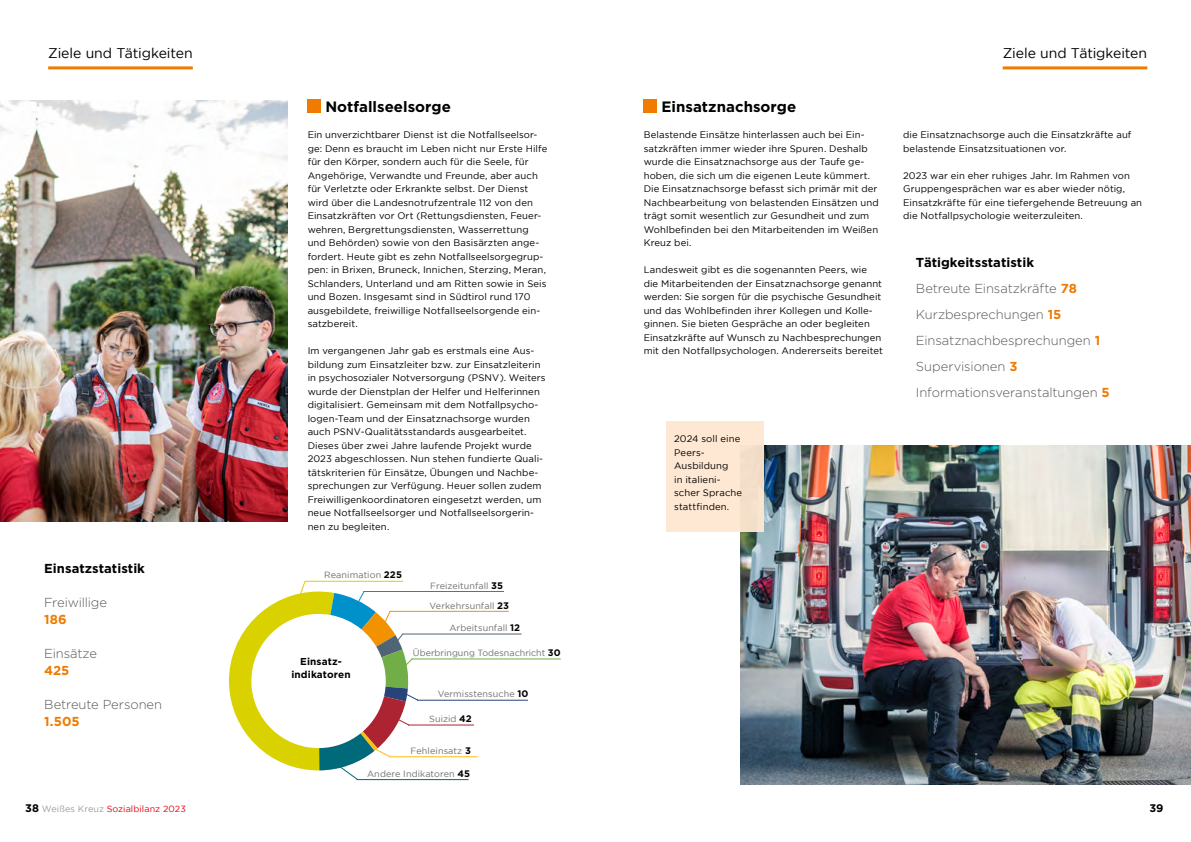
<style>
.page{position:relative;width:1191px;height:842px;background:#fff}
.page>*{position:absolute;margin:0;border:0;box-sizing:border-box;transform-origin:0 0}
.t1{font:700 15px "Gotham";color:#000}
.t2{font:14px "Gotham";letter-spacing:-.005em;color:#000}
.t3{font:300 13px/26px "Gotham";letter-spacing:-.005em;color:#575756}
.t4{font:700 13px "Gotham";letter-spacing:.005em;color:#000}
.t5{font:700 13px "Gotham";color:#ef7b00}
.t6{font:700 11px "Gotham";color:#000}
.t7{font:700 10px/13.5px "Gotham";letter-spacing:.01em;color:#000;text-align:center}
.t8{font:9.5px/13.5px "Gotham";letter-spacing:.01em;color:#000}
.t9{font:9px "Gotham";letter-spacing:.01em;color:#706f6f}
.t10{font:9px "Gotham";letter-spacing:.01em;color:#e30613}
.s1{font-weight:700;font-size:9.5px;color:#000}
.s2{font-weight:700;color:#000}
.s3{font-weight:700;color:#ef7b00}
.s4{font-weight:700;font-size:11px;color:#000}
.s5{color:#9d9d9c}
</style>
<div class="page">
<div style="left:308px;top:99px;width:13px;height:13px;background:#ef7b00"></div>
<img style="left:0;top:101px;width:288px;height:421px">
<hr style="left:48px;top:66px;width:145px;height:3px;background:#ef7b00">
<hr style="left:389px;top:611px;width:120px;height:1px;background:#f39200">
<hr style="left:363px;top:591px;width:141px;height:1px;background:#0090ca">
<hr style="left:402px;top:633px;width:119px;height:1px;background:#4f6575">
<hr style="left:411px;top:658px;width:150px;height:1px;background:#71ae47">
<hr style="left:417px;top:700px;width:111px;height:1px;background:#274478">
<hr style="left:408px;top:724px;width:66px;height:1px;background:#ac2331">
<hr style="left:389px;top:756px;width:88px;height:1px;background:#fcbe0e">
<hr style="left:356px;top:779px;width:112px;height:1px;background:#00697a">
<svg style="left:229px;top:580px;width:190px;height:201px"></svg>
<div style="left:643px;top:99px;width:14px;height:13px;background:#ef7b00"></div>
<img style="left:741px;top:445px;width:450px;height:339px">
<div style="left:666px;top:421px;width:97px;height:110px;background:#fee7d1"></div>
<hr style="left:1002px;top:66px;width:145px;height:3px;background:#ef7b00">
<h2 class="t2" style="left:48px;top:46px;width:146px">Ziele und Tätigkeiten</h2>
<h3 class="t4" style="left:44px;top:561px;width:102px">Einsatzstatistik</h3>
<h3 class="t3" style="left:44px;top:589px;width:64px">Freiwillige</h3>
<h3 class="t5" style="left:44px;top:612px;width:24px">186</h3>
<h3 class="t3" style="left:44px;top:640px;width:54px">Einsätze</h3>
<h3 class="t5" style="left:44px;top:663px;width:27px">425</h3>
<h3 class="t3" style="left:44px;top:691px;width:120px">Betreute Personen</h3>
<h3 class="t5" style="left:44px;top:714px;width:37px">1.505</h3>
<h1 class="t1" style="left:325px;top:98px;width:127px">Notfallseelsorge</h1>
<p class="t8" style="left:308px;top:128px;width:241px">Ein unverzichtbarer Dienst ist die Notfallseelsor&shy;ge: Denn es braucht im Leben nicht nur Erste Hilfe für den Körper, sondern auch für die Seele, für Angehörige, Verwandte und Freunde, aber auch für Verletzte oder Erkrankte selbst. Der Dienst wird über die Landesnotrufzentrale 112 von den Einsatzkräften vor Ort (Rettungsdiensten, Feuer&shy;wehren, Bergrettungsdiensten, Wasserrettung und Behörden) sowie von den Basisärzten ange&shy;fordert. Heute gibt es zehn Notfallseelsorgegrup&shy;pen: in Brixen, Bruneck, Innichen, Sterzing, Meran, Schlanders, Unterland und am Ritten sowie in Seis und Bozen. Insgesamt sind in Südtirol rund 170 ausgebildete, freiwillige Notfallseelsorgende ein&shy;satzbereit.</p>
<p class="t8" style="left:308px;top:344px;width:239px">Im vergangenen Jahr gab es erstmals eine Aus&shy;bildung zum Einsatzleiter bzw. zur Einsatzleiterin in psychosozialer Notversorgung (PSNV). Weiters wurde der Dienstplan der Helfer und Helferinnen digitalisiert. Gemeinsam mit dem Notfallpsycho&shy;logen-Team und der Einsatznachsorge wurden auch PSNV-Qualitätsstandards ausgearbeitet.<br>Dieses über zwei Jahre laufende Projekt wurde 2023 abgeschlossen. Nun stehen fundierte Quali&shy;tätskriterien für Einsätze, Übungen und Nachbe&shy;sprechungen zur Verfügung. Heuer sollen zudem Freiwilligenkoordinatoren eingesetzt werden, um neue Notfallseelsorger und Notfallseelsorgerin&shy;nen zu begleiten.</p>
<p class="t9" style="left:324px;top:570px;width:79px">Reanimation <span class="s1">225</span></p>
<p class="t9" style="left:430px;top:581px;width:74px">Freizeitunfall <span class="s1">35</span></p>
<p class="t9" style="left:429px;top:600px;width:81px">Verkehrsunfall <span class="s1">23</span></p>
<p class="t7" style="left:291px;top:654px;width:61px">Einsatz&shy;indikatoren</p>
<p class="t9" style="left:449px;top:623px;width:72px">Arbeitsunfall <span class="s1">12</span></p>
<p class="t9" style="left:413px;top:648px;width:149px">Überbringung Todesnachricht <span class="s1">30</span></p>
<p class="t9" style="left:438px;top:689px;width:92px">Vermisstensuche <span class="s1">10</span></p>
<p class="t9" style="left:429px;top:714px;width:44px">Suizid <span class="s1">42</span></p>
<p class="t9" style="left:410px;top:746px;width:62px">Fehleinsatz <span class="s1">3</span></p>
<p class="t9" style="left:367px;top:769px;width:104px">Andere Indikatoren <span class="s1">45</span></p>
<h1 class="t1" style="left:661px;top:98px;width:136px">Einsatznachsorge</h1>
<p class="t8" style="left:643px;top:128px;width:236px">Belastende Einsätze hinterlassen auch bei Ein&shy;satzkräften immer wieder ihre Spuren. Deshalb wurde die Einsatznachsorge aus der Taufe ge&shy;hoben, die sich um die eigenen Leute kümmert.<br>Die Einsatznachsorge befasst sich primär mit der Nachbearbeitung von belastenden Einsätzen und trägt somit wesentlich zur Gesundheit und zum Wohlbefinden bei den Mitarbeitenden im Weißen Kreuz bei.</p>
<p class="t8" style="left:643px;top:263px;width:241px">Landesweit gibt es die sogenannten Peers, wie die Mitarbeitenden der Einsatznachsorge genannt werden: Sie sorgen für die psychische Gesundheit und das Wohlbefinden ihrer Kollegen und Kolle&shy;ginnen. Sie bieten Gespräche an oder begleiten Einsatzkräfte auf Wunsch zu Nachbesprechungen mit den Notfallpsychologen. Andererseits bereitet</p>
<p class="t8" style="left:674px;top:432px;width:69px">2024 soll eine<br>Peers-<br>Ausbildung<br>in italieni&shy;scher Sprache stattfinden.</p>
<h2 class="t2" style="left:1002px;top:46px;width:146px">Ziele und Tätigkeiten</h2>
<p class="t8" style="left:903px;top:128px;width:230px">die Einsatznachsorge auch die Einsatzkräfte auf belastende Einsatzsituationen vor.</p>
<p class="t8" style="left:903px;top:169px;width:240px">2023 war ein eher ruhiges Jahr. Im Rahmen von Gruppengesprächen war es aber wieder nötig, Einsatzkräfte für eine tiefergehende Betreuung an die Notfallpsychologie weiterzuleiten.</p>
<h3 class="t3" style="left:916px;top:250px;width:195px"><span class="s2">Tätigkeitsstatistik<br></span>Betreute Einsatzkräfte <span class="s3">78<br></span>Kurzbesprechungen <span class="s3">15<br></span>Einsatznachbesprechungen <span class="s3">1<br></span>Supervisionen <span class="s3">3<br></span>Informationsveranstaltungen <span class="s3">5</span></h3>
<p class="t10" style="left:25px;top:804px;width:162px"><span class="s4">38</span> <span class="s5">Weißes Kreuz</span> Sozialbilanz 2023</p>
<p class="t6" style="left:1149px;top:801px;width:16px">39</p>
</div>
